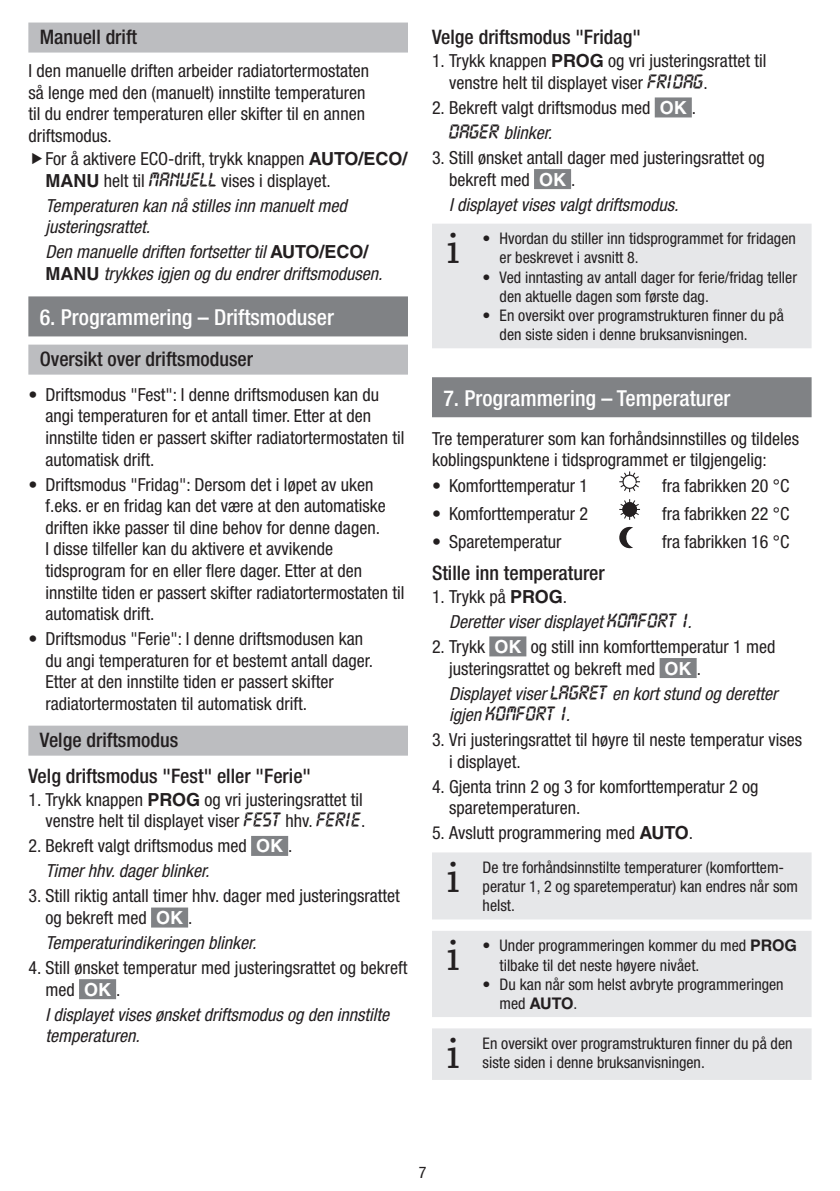
<style>
.page{position:relative;width:840px;height:1191px;background:#fff}
.page>*{position:absolute;margin:0;border:0;box-sizing:border-box;transform-origin:0 0}
.t1{font:48px "Chaparral Pro";color:#231f20}
.t2{font:500 condensed 22px "Helvetica Neue";color:#fff}
.t3{font:500 condensed 20px/35.4px "Helvetica Neue";color:#231f20}
.t4{font:condensed 18px/21.6px "Helvetica Neue";color:#231f20}
.t5{font:italic condensed 18px/21.6px "Helvetica Neue";color:#231f20}
.t6{font:condensed 16px/19.2px "Helvetica Neue";color:#231f20}
.t7{font:14px "Display";color:#231f20}
.s1{font-family:"Helvetica LT Std";font-weight:700;font-stretch:normal}
.s2{font-family:"Helvetica LT Std";font-weight:700;font-style:normal;font-stretch:normal}
.s3{font-family:"Helvetica LT Std";font-weight:700;font-stretch:normal;color:#fff}
.s4{font-style:italic}
.s5{font-style:normal}
.s6{font-family:"Helvetica Neue";font-style:italic;font-stretch:condensed;font-size:18px}
</style>
<div class="page">
<div style="left:28px;top:23px;width:380px;height:30px;background:#bcbdc0"></div>
<div style="left:28px;top:296px;width:380px;height:40px;background:#808285"></div>
<div style="left:28px;top:344px;width:380px;height:30px;background:#bcbdc0"></div>
<div style="left:28px;top:725px;width:380px;height:30px;background:#bcbdc0"></div>
<div style="left:251px;top:836px;width:37px;height:20px;background:#808285"></div>
<div style="left:151px;top:907px;width:37px;height:20px;background:#808285"></div>
<div style="left:79px;top:979px;width:37px;height:20px;background:#808285"></div>
<div style="left:654px;top:97px;width:37px;height:20px;background:#808285"></div>
<div style="left:533px;top:169px;width:37px;height:20px;background:#808285"></div>
<div style="left:432px;top:377px;width:379px;height:40px;background:#808285"></div>
<div style="left:489px;top:636px;width:37px;height:20px;background:#808285"></div>
<div style="left:659px;top:658px;width:37px;height:20px;background:#808285"></div>
<div style="left:432px;top:224px;width:379px;height:124px;background:#e6e7e9"></div>
<svg style="left:619px;top:471px;width:20px;height:21px"></svg>
<svg style="left:619px;top:499px;width:20px;height:21px"></svg>
<div style="left:622px;top:503px;width:14px;height:13px;background:#231f20;border-radius:50%"></div>
<div style="left:622px;top:502px;width:14px;height:14px;border:1px solid #231f20;border-radius:50%"></div>
<svg style="left:619px;top:527px;width:13px;height:21px"></svg>
<div style="left:432px;top:852px;width:379px;height:67px;background:#e6e7e9"></div>
<div style="left:432px;top:931px;width:379px;height:86px;background:#e6e7e9"></div>
<div style="left:432px;top:1028px;width:379px;height:52px;background:#e6e7e9"></div>
<p class="t3" style="left:40px;top:19px;width:99px">Manuell drift</p>
<p class="t4" style="left:28px;top:60px;width:342px">I den manuelle driften arbeider radiatortermostaten så lenge med den (manuelt) innstilte temperaturen til du endrer temperaturen eller skifter til en annen driftsmodus.</p>
<p class="t4" style="left:45px;top:148px;width:363px">For å aktivere ECO-drift, trykk knappen <span class="s1">AUTO/ECO/<br>MANU</span> helt til <sup>MANUELL</sup> vises i displayet.</p>
<p class="t5" style="left:45px;top:194px;width:302px">Temperaturen kan nå stilles inn manuelt med justeringsrattet.</p>
<p class="t5" style="left:45px;top:241px;width:338px">Den manuelle driften fortsetter til <span class="s2">AUTO/ECO/<br>MANU</span> trykkes igjen og du endrer driftsmodusen.</p>
<p class="t2" style="left:40px;top:304px;width:295px">6. Programmering – Driftsmoduser</p>
<p class="t3" style="left:40px;top:341px;width:215px">Oversikt over driftsmoduser</p>
<p class="t4" style="left:45px;top:383px;width:360px;text-indent:-17px">• Driftsmodus "Fest": I denne driftsmodusen kan du angi temperaturen for et antall timer. Etter at den innstilte tiden er passert skifter radiatortermostaten til automatisk drift.</p>
<p class="t4" style="left:45px;top:473px;width:360px;text-indent:-17px">• Driftsmodus "Fridag": Dersom det i løpet av uken f.eks. er en fridag kan det være at den automatiske driften ikke passer til dine behov for denne dagen.<br>I disse tilfeller kan du aktivere et avvikende tidsprogram for en eller flere dager. Etter at den innstilte tiden er passert skifter radiatortermostaten til automatisk drift.</p>
<p class="t4" style="left:45px;top:628px;width:329px;text-indent:-17px">• Driftsmodus "Ferie": I denne driftsmodusen kan du angi temperaturen for et bestemt antall dager.<br>Etter at den innstilte tiden er passert skifter radiatortermostaten til automatisk drift.</p>
<p class="t3" style="left:28px;top:722px;width:284px;text-indent:11px">Velge driftsmodus<br>Velg driftsmodus "Fest" eller "Ferie"</p>
<p class="t4" style="left:28px;top:788px;width:338px;text-align:right">1. Trykk knappen <span class="s1">PROG</span> og vri justeringsrattet til venstre helt til displayet viser <sup>FEST</sup> hhv. <sup>FERIE</sup>.</p>
<p class="t4" style="left:45px;top:833px;width:248px;line-height:25px;text-indent:-17px">2. Bekreft valgt driftsmodus med <span class="s3">OK</span> .<br><span class="s4">Timer hhv. dager blinker.</span></p>
<p class="t4" style="left:45px;top:885px;width:356px;text-indent:-17px">3. Still riktig antall timer hhv. dager med justeringsrattet og bekreft med <span class="s3">OK</span> .</p>
<p class="t5" style="left:45px;top:931px;width:212px">Temperaturindikeringen blinker.</p>
<p class="t4" style="left:45px;top:956px;width:363px;text-indent:-17px">4. Still ønsket temperatur med justeringsrattet og bekreft med <span class="s3">OK</span> .</p>
<p class="t5" style="left:45px;top:1003px;width:345px">I displayet vises ønsket driftsmodus og den innstilte temperaturen.</p>
<p class="t3" style="left:432px;top:19px;width:210px">Velge driftsmodus "Fridag"</p>
<p class="t4" style="left:449px;top:50px;width:319px;text-indent:-17px">1. Trykk knappen <span class="s1">PROG</span> og vri justeringsrattet til venstre helt til displayet viser <sup>FRIDAG</sup>.</p>
<p class="t4" style="left:449px;top:95px;width:248px;line-height:25px;text-indent:-17px">2. Bekreft valgt driftsmodus med <span class="s3">OK</span> .<br><sup>DAGER</sup> <span class="s4">blinker.</span></p>
<p class="t4" style="left:449px;top:147px;width:317px;text-indent:-17px">3. Still ønsket antall dager med justeringsrattet og bekreft med <span class="s3">OK</span> .</p>
<p class="t5" style="left:449px;top:193px;width:231px">I displayet vises valgt driftsmodus.</p>
<h1 class="t1" style="left:446px;top:221px;width:14px">i</h1>
<p class="t6" style="left:499px;top:229px;width:297px;text-indent:-17px">• Hvordan du stiller inn tidsprogrammet for fridagen er beskrevet i avsnitt 8.</p>
<p class="t6" style="left:499px;top:267px;width:299px;text-indent:-17px">• Ved inntasting av antall dager for ferie/fridag teller den aktuelle dagen som første dag.</p>
<p class="t6" style="left:499px;top:306px;width:285px;text-indent:-17px">• En oversikt over programstrukturen finner du på den siste siden i denne bruksanvisningen.</p>
<p class="t2" style="left:443px;top:385px;width:288px">7. Programmering – Temperaturer</p>
<p class="t4" style="left:432px;top:427px;width:368px">Tre temperaturer som kan forhåndsinnstilles og tildeles koblingspunktene i tidsprogrammet er tilgjengelig:</p>
<p class="t4" style="left:432px;top:475px;width:158px">• Komforttemperatur 1</p>
<p class="t4" style="left:662px;top:475px;width:129px">fra fabrikken 20 °C</p>
<p class="t4" style="left:432px;top:502px;width:158px">• Komforttemperatur 2</p>
<p class="t4" style="left:662px;top:502px;width:129px">fra fabrikken 22 °C</p>
<p class="t4" style="left:432px;top:531px;width:131px">• Sparetemperatur</p>
<p class="t4" style="left:662px;top:531px;width:129px">fra fabrikken 16 °C</p>
<p class="t3" style="left:432px;top:554px;width:174px">Stille inn temperaturer</p>
<p class="t5" style="left:449px;top:584px;width:244px;line-height:25px;text-indent:-17px"><span class="s5">1. Trykk på</span> <span class="s2">PROG</span><span class="s5">.<br></span>Deretter viser displayet <sup>KOMFORT1</sup>.</p>
<p class="t4" style="left:449px;top:635px;width:328px;text-indent:-17px">2. Trykk <span class="s3">OK</span> og still inn komforttemperatur 1 med justeringsrattet og bekreft med <span class="s3">OK</span> .</p>
<p class="t5" style="left:449px;top:682px;width:330px">Displayet viser <sup>LAGRET</sup> en kort stund og deretter</p>
<p class="t7" style="left:449px;top:706px;width:122px"><span class="s6">igjen</span> KOMFORT1<span class="s6">.</span></p>
<p class="t4" style="left:449px;top:729px;width:354px;text-indent:-17px">3. Vri justeringsrattet til høyre til neste temperatur vises i displayet.</p>
<p class="t4" style="left:449px;top:775px;width:311px;text-indent:-17px">4. Gjenta trinn 2 og 3 for komforttemperatur 2 og sparetemperaturen.</p>
<p class="t4" style="left:432px;top:822px;width:262px">5. Avslutt programmering med <span class="s1">AUTO</span>.</p>
<h1 class="t1" style="left:446px;top:850px;width:14px">i</h1>
<p class="t6" style="left:482px;top:857px;width:317px">De tre forhåndsinnstilte temperaturer (komforttem&shy;peratur 1, 2 og sparetemperatur) kan endres når som helst.</p>
<h1 class="t1" style="left:446px;top:928px;width:14px">i</h1>
<p class="t6" style="left:499px;top:936px;width:299px;text-indent:-17px">• Under programmeringen kommer du med <span class="s1">PROG </span>tilbake til det neste høyere nivået.</p>
<p class="t6" style="left:499px;top:974px;width:285px;text-indent:-17px">• Du kan når som helst avbryte programmeringen med <span class="s1">AUTO</span>.</p>
<h1 class="t1" style="left:446px;top:1026px;width:14px">i</h1>
<p class="t6" style="left:482px;top:1033px;width:311px">En oversikt over programstrukturen finner du på den siste siden i denne bruksanvisningen.</p>
<p class="t6" style="left:418px;top:1162px;width:9px">7</p>
</div>
